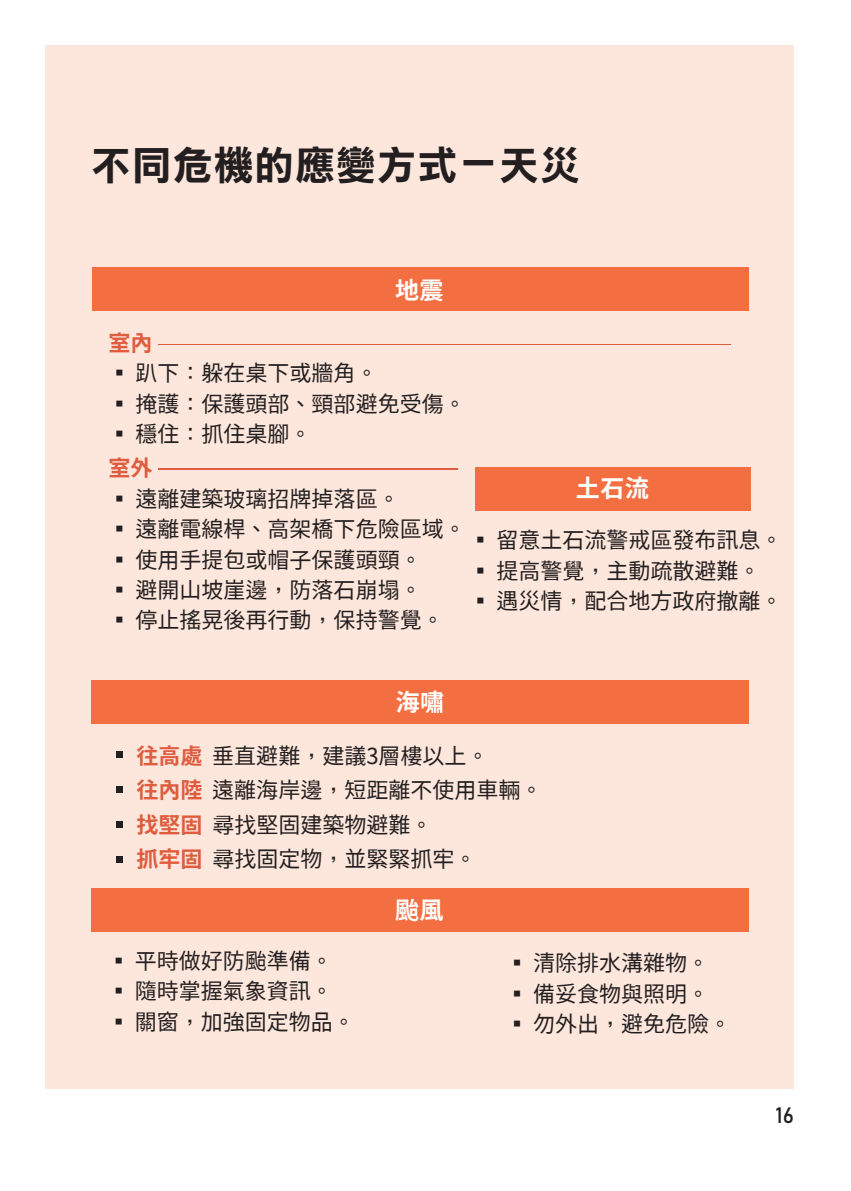
<style>
.page{position:relative;width:851px;height:1191px;background:#fff}
.page>*{position:absolute;margin:0;border:0;box-sizing:border-box;transform-origin:0 0}
.t1{font:40px "DF Li Hei Bd WIN BF";letter-spacing:.02em;color:#231f20}
.t2{font:700 24px "Taipei Sans TC Beta";letter-spacing:.02em;color:#fff}
.t3{font:22px/34.4px "Taipei Sans TC Beta";color:#231f20}
.t4{font:700 22px "Taipei Sans TC Beta";color:#df5c3f}
.t5{font:22px "Bahnschrift";color:#231f20}
.s1{font-weight:700;color:#df5c3f}
</style>
<div class="page">
<div style="left:45px;top:46px;width:748px;height:1043px;background:#fde7dc"></div>
<hr style="left:158px;top:343px;width:572px;height:1px;background:#df5c3f">
<hr style="left:158px;top:468px;width:299px;height:1px;background:#df5c3f">
<div style="left:92px;top:267px;width:656px;height:44px;background:#f36f42"></div>
<div style="left:91px;top:680px;width:657px;height:44px;background:#f36f42"></div>
<div style="left:91px;top:888px;width:657px;height:43px;background:#f36f42"></div>
<div style="left:475px;top:467px;width:276px;height:44px;background:#f36f42"></div>
<div style="left:116px;top:751px;width:6px;height:7px;background:#231f20"></div>
<div style="left:116px;top:786px;width:6px;height:7px;background:#231f20"></div>
<svg style="left:116px;top:822px;width:6px;height:6px"></svg>
<svg style="left:116px;top:857px;width:6px;height:6px"></svg>
<h1 class="t1" style="left:91px;top:145px;width:490px">不同危機的應變方式－天災</h1>
<p class="t2" style="left:395px;top:277px;width:50px">地震</p>
<p class="t4" style="left:108px;top:330px;width:45px">室內</p>
<p class="t3" style="left:108px;top:356px;width:270px">▪ 趴下：躲在桌下或牆角。</p>
<p class="t3" style="left:108px;top:387px;width:358px">▪ 掩護：保護頭部、頸部避免受傷。</p>
<p class="t3" style="left:108px;top:417px;width:204px">▪ 穩住：抓住桌腳。</p>
<p class="t4" style="left:108px;top:456px;width:45px">室外</p>
<p class="t3" style="left:108px;top:482px;width:292px">▪ 遠離建築玻璃招牌掉落區。</p>
<p class="t3" style="left:108px;top:512px;width:358px">▪ 遠離電線桿、高架橋下危險區域。</p>
<p class="t3" style="left:108px;top:543px;width:314px">▪ 使用手提包或帽子保護頭頸。</p>
<p class="t3" style="left:108px;top:573px;width:314px">▪ 避開山坡崖邊，防落石崩塌。</p>
<p class="t3" style="left:108px;top:603px;width:336px">▪ 停止搖晃後再行動，保持警覺。</p>
<p class="t2" style="left:575px;top:474px;width:74px">土石流</p>
<p class="t3" style="left:469px;top:523px;width:314px">▪ 留意土石流警戒區發布訊息。</p>
<p class="t3" style="left:469px;top:554px;width:292px">▪ 提高警覺，主動疏散避難。</p>
<p class="t3" style="left:469px;top:584px;width:314px">▪ 遇災情，配合地方政府撤離。</p>
<p class="t2" style="left:395px;top:689px;width:50px">海嘯</p>
<p class="t3" style="left:136px;top:739px;width:407px"><span class="s1">往高處</span> 垂直避難，建議3層樓以上。<br><span class="s1">往內陸</span> 遠離海岸邊，短距離不使用車輛。<span class="s1">找堅固</span> 尋找堅固建築物避難。<br><span class="s1">抓牢固</span> 尋找固定物，並緊緊抓牢。</p>
<p class="t3" style="left:108px;top:944px;width:226px">▪ 平時做好防颱準備。</p>
<p class="t3" style="left:108px;top:974px;width:226px">▪ 隨時掌握氣象資訊。</p>
<p class="t3" style="left:108px;top:1004px;width:248px">▪ 關窗，加強固定物品。</p>
<p class="t2" style="left:395px;top:896px;width:50px">颱風</p>
<p class="t3" style="left:506px;top:946px;width:204px">▪ 清除排水溝雜物。</p>
<p class="t3" style="left:506px;top:976px;width:204px">▪ 備妥食物與照明。</p>
<p class="t3" style="left:506px;top:1007px;width:226px">▪ 勿外出，避免危險。</p>
<p class="t5" style="left:771px;top:1098px;width:24px">1616</p>
</div>
